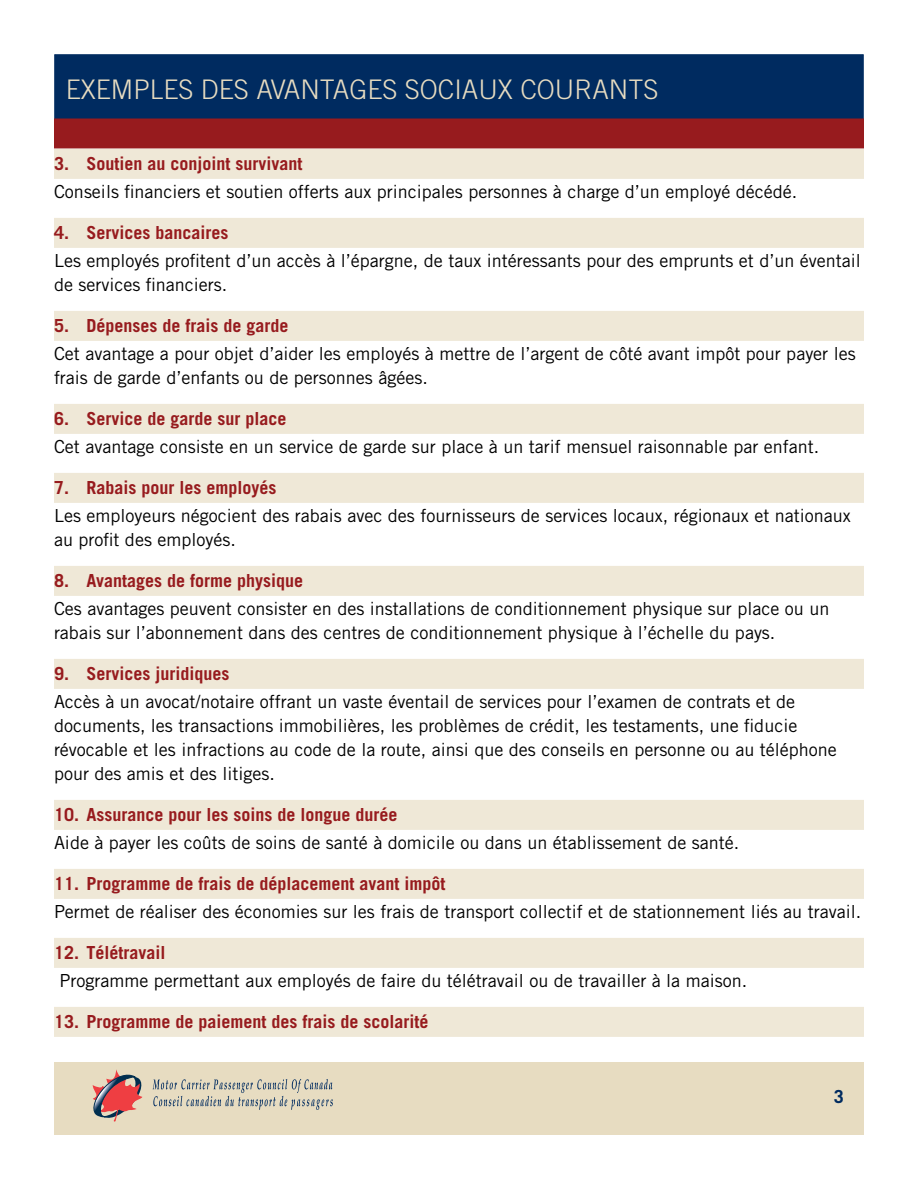
<style>
.page{position:relative;width:918px;height:1188px;background:#fff}
.page>*{position:absolute;margin:0;border:0;box-sizing:border-box;transform-origin:0 0}
.t1{font:300 27px "Trade Gothic";color:#e7dcc1}
.t2{font:18px/24px "Trade Gothic";color:#000}
.t3{font:700 18px "Trade Gothic";color:#971b1e}
.t4{font:700 18px "Trade Gothic";color:#002b60}
</style>
<div class="page">
<div style="left:54px;top:1062px;width:810px;height:73px;background:#e7dcc1"></div>
<svg style="left:153px;top:1079px;width:180px;height:31px"></svg>
<svg style="left:92px;top:1069px;width:51px;height:53px"></svg>
<div style="left:54px;top:54px;width:810px;height:73px;background:#002b60;border:1px solid #002b60"></div>
<div style="left:54px;top:118px;width:810px;height:30px;background:#971b1e"></div>
<div style="left:54px;top:149px;width:810px;height:30px;background:#efe8d7"></div>
<div style="left:54px;top:218px;width:810px;height:30px;background:#efe8d7"></div>
<div style="left:54px;top:311px;width:810px;height:30px;background:#efe8d7"></div>
<div style="left:54px;top:404px;width:810px;height:30px;background:#efe8d7"></div>
<div style="left:54px;top:473px;width:810px;height:30px;background:#efe8d7"></div>
<div style="left:54px;top:566px;width:810px;height:30px;background:#efe8d7"></div>
<div style="left:54px;top:659px;width:810px;height:30px;background:#efe8d7"></div>
<div style="left:54px;top:800px;width:810px;height:30px;background:#efe8d7"></div>
<div style="left:54px;top:869px;width:810px;height:30px;background:#efe8d7"></div>
<div style="left:54px;top:938px;width:810px;height:30px;background:#efe8d7"></div>
<div style="left:54px;top:1007px;width:810px;height:30px;background:#efe8d7"></div>
<h1 class="t1" style="left:66px;top:74px;width:594px">EXEMPLES DES AVANTAGES SOCIAUX COURANTS</h1>
<p class="t3" style="left:54px;top:153px;width:250px">3. Soutien au conjoint survivant</p>
<p class="t2" style="left:54px;top:179px;width:745px">Conseils financiers et soutien offerts aux principales personnes à charge d’un employé décédé.</p>
<p class="t3" style="left:54px;top:222px;width:176px">4. Services bancaires</p>
<p class="t2" style="left:54px;top:248px;width:808px">Les employés profitent d’un accès à l’épargne, de taux intéressants pour des emprunts et d’un éventail de services financiers.</p>
<p class="t3" style="left:54px;top:315px;width:236px">5. Dépenses de frais de garde</p>
<p class="t2" style="left:54px;top:341px;width:803px">Cet avantage a pour objet d’aider les employés à mettre de l’argent de côté avant impôt pour payer les frais de garde d’enfants ou de personnes âgées.</p>
<p class="t3" style="left:54px;top:408px;width:234px">6. Service de garde sur place</p>
<p class="t2" style="left:54px;top:434px;width:767px">Cet avantage consiste en un service de garde sur place à un tarif mensuel raisonnable par enfant.</p>
<p class="t3" style="left:54px;top:477px;width:224px">7. Rabais pour les employés</p>
<p class="t2" style="left:54px;top:503px;width:798px">Les employeurs négocient des rabais avec des fournisseurs de services locaux, régionaux et nationaux au profit des employés.</p>
<p class="t3" style="left:54px;top:570px;width:251px">8. Avantages de forme physique</p>
<p class="t2" style="left:54px;top:596px;width:777px">Ces avantages peuvent consister en des installations de conditionnement physique sur place ou un rabais sur l’abonnement dans des centres de conditionnement physique à l’échelle du pays.</p>
<p class="t3" style="left:54px;top:663px;width:177px">9. Services juridiques</p>
<p class="t2" style="left:54px;top:689px;width:784px">Accès à un avocat/notaire offrant un vaste éventail de services pour l’examen de contrats et de documents, les transactions immobilières, les problèmes de crédit, les testaments, une fiducie révocable et les infractions au code de la route, ainsi que des conseils en personne ou au téléphone pour des amis et des litiges.</p>
<p class="t3" style="left:54px;top:804px;width:345px">10. Assurance pour les soins de longue durée</p>
<p class="t2" style="left:54px;top:830px;width:687px">Aide à payer les coûts de soins de santé à domicile ou dans un établissement de santé.</p>
<p class="t3" style="left:54px;top:873px;width:393px">11. Programme de frais de déplacement avant impôt</p>
<p class="t2" style="left:54px;top:899px;width:809px">Permet de réaliser des économies sur les frais de transport collectif et de stationnement liés au travail.</p>
<p class="t3" style="left:54px;top:942px;width:113px">12. Télétravail</p>
<p class="t2" style="left:59px;top:968px;width:689px">Programme permettant aux employés de faire du télétravail ou de travailler à la maison.</p>
<p class="t3" style="left:54px;top:1011px;width:376px">13. Programme de paiement des frais de scolarité</p>
<p class="t4" style="left:834px;top:1086px;width:12px">3</p>
</div>
